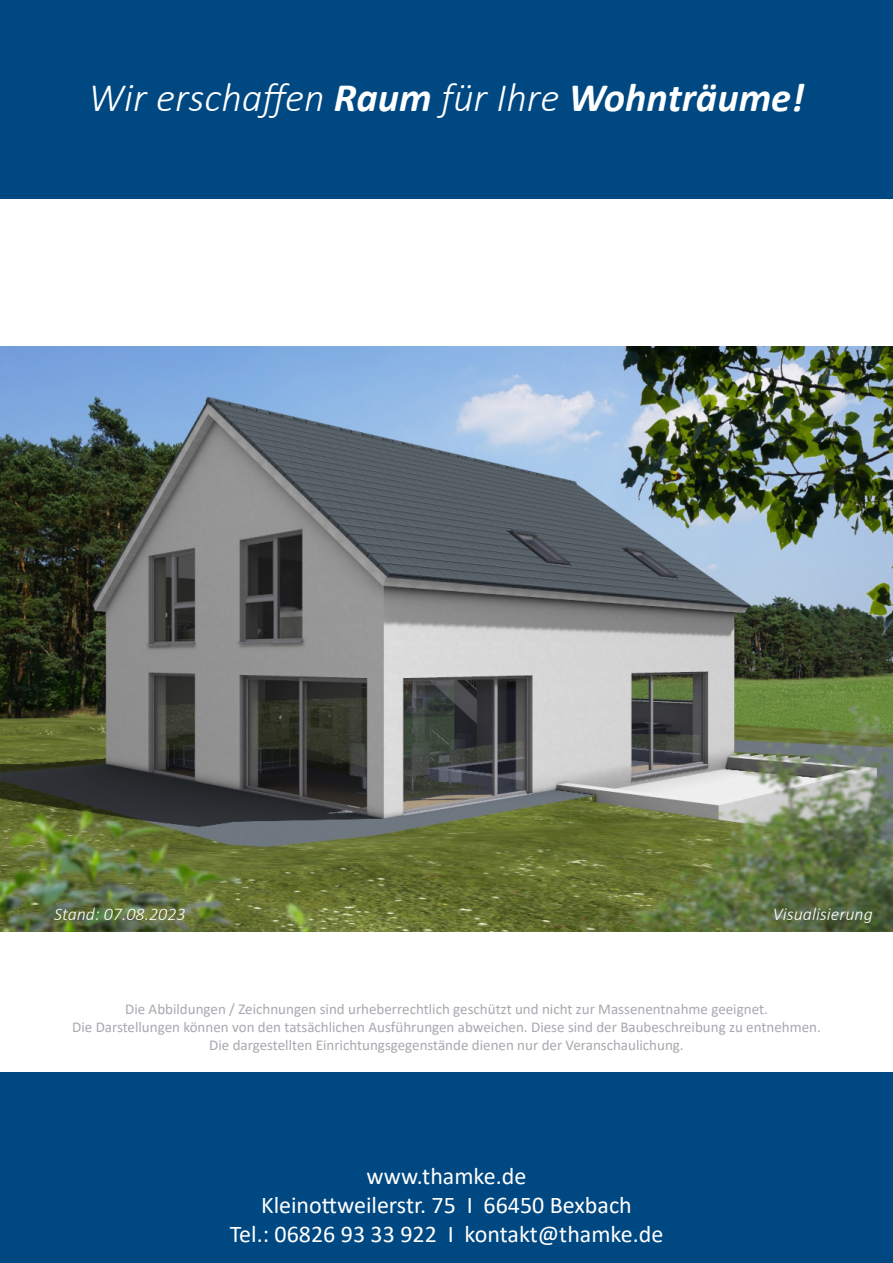
<style>
.page{position:relative;width:893px;height:1263px;background:#fff}
.page>*{position:absolute;margin:0;border:0;box-sizing:border-box;transform-origin:0 0}
.t1{font:italic 300 40.5px "Calibri";color:#fff}
.t2{font:24px "Calibri";color:#fff}
.t3{font:italic 300 18px "Calibri";color:#fff}
.t4{font:15px "Calibri";color:#a8a9af}
.s1{font-weight:700}
</style>
<div class="page">
<div style="left:0;top:1073px;width:893px;height:190px;background:#004882"></div>
<div style="left:0;top:0;width:893px;height:198px;background:#004882"></div>
<img style="left:0;top:347px;width:893px;height:584px">
<p class="t1" style="left:89px;top:72px;width:717px">Wir erschaffen <span class="s1">Raum</span> für Ihre <span class="s1">Wohnträume!</span></p>
<p class="t3" style="left:54px;top:902px;width:133px">Stand: 07.08.2023</p>
<p class="t3" style="left:773px;top:902px;width:101px">Visualisierung</p>
<p class="t4" style="left:125px;top:999px;width:644px">Die Abbildungen / Zeichnungen sind urheberrechtlich geschützt und nicht zur Massenentnahme geeignet.</p>
<p class="t4" style="left:72px;top:1017px;width:750px">Die Darstellungen können von den tatsächlichen Ausführungen abweichen. Diese sind der Baubeschreibung zu entnehmen.</p>
<p class="t4" style="left:209px;top:1035px;width:476px">Die dargestellten Einrichtungsgegenstände dienen nur der Veranschaulichung.</p>
<p class="t2" style="left:367px;top:1159px;width:161px">www.thamke.de</p>
<p class="t2" style="left:261px;top:1188px;width:372px">Kleinottweilerstr. 75 I 66450 Bexbach</p>
<p class="t2" style="left:230px;top:1217px;width:435px">Tel.: 06826 93 33 922 I kontakt@thamke.de</p>
</div>
